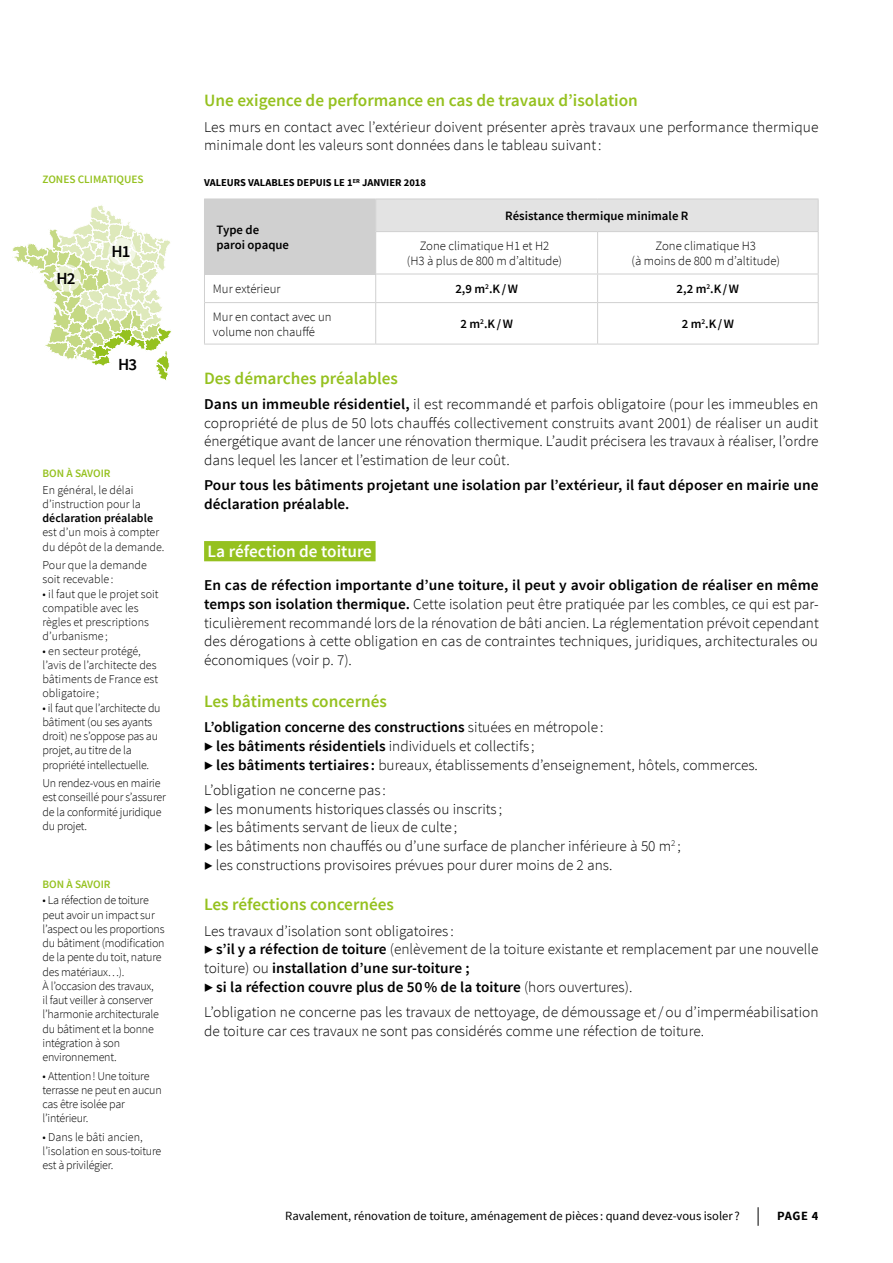
<style>
.page{position:relative;width:893px;height:1263px;background:#fff}
.page>*{position:absolute;margin:0;border:0;box-sizing:border-box;transform-origin:0 0}
.t1{font:600 17.25px "Source Sans Pro";color:#95c11f}
.t2{font:600 17.25px "Source Sans Pro";color:#fff}
.t3{font:600 16.95px "Source Sans Pro";color:#000}
.t4{font:300 15px/18.8px "Source Sans Pro";color:#000}
.t5{font:600 15px/18.8px "Source Sans Pro";letter-spacing:.005em;color:#000}
.t6{font:300 12.75px/15px "Source Sans Pro";color:#000;text-align:center}
.t7{font:600 12.75px/15px "Source Sans Pro";color:#000}
.t8{font:12.6px "Source Sans Pro";color:#000}
.t9{font:700 12.6px "Source Sans Pro";color:#000}
.t10{font:300 12px/14.2px "Source Sans Pro";letter-spacing:-.02em;color:#000}
.t11{font:300 12px/14.2px "Source Sans Pro";color:#000}
.t12{font:600 12px "Source Sans Pro";color:#000}
.t13{font:600 11.25px "Source Sans Pro";color:#95c11f}
.t14{font:700 10.5px "Source Sans Pro";color:#000}
.s1{font-weight:600}
</style>
<div class="page">
<svg style="left:758px;top:1207px;width:1px;height:19px"></svg>
<div style="left:204px;top:541px;width:172px;height:20px;background:#95c11f"></div>
<div style="left:204px;top:199px;width:172px;height:75px;background:#d0d0d0"></div>
<div style="left:376px;top:199px;width:442px;height:33px;background:#e3e3e3"></div>
<hr style="left:205px;top:274px;width:171px;height:1px;background:#d0d0d0">
<svg style="left:375px;top:232px;width:444px;height:70px"></svg>
<hr style="left:205px;top:302px;width:171px;height:1px;background:#d0d0d0">
<hr style="left:376px;top:302px;width:222px;height:1px;background:#d0d0d0">
<hr style="left:375px;top:303px;width:1px;height:41px;background:#d0d0d0">
<hr style="left:598px;top:302px;width:221px;height:1px;background:#d0d0d0">
<hr style="left:597px;top:303px;width:1px;height:41px;background:#d0d0d0">
<hr style="left:818px;top:303px;width:1px;height:41px;background:#d0d0d0">
<hr style="left:204px;top:344px;width:172px;height:1px;background:#d0d0d0">
<hr style="left:376px;top:344px;width:222px;height:1px;background:#d0d0d0">
<hr style="left:598px;top:344px;width:221px;height:1px;background:#d0d0d0">
<svg style="left:204px;top:274px;width:1px;height:29px"></svg>
<hr style="left:204px;top:303px;width:1px;height:41px;background:#d0d0d0">
<hr style="left:597px;top:232px;width:1px;height:42px;background:#d0d0d0">
<hr style="left:375px;top:232px;width:1px;height:42px;background:#d0d0d0">
<hr style="left:818px;top:232px;width:1px;height:42px;background:#d0d0d0">
<hr style="left:376px;top:274px;width:222px;height:1px;background:#d0d0d0">
<hr style="left:598px;top:274px;width:221px;height:1px;background:#d0d0d0">
<hr style="left:375px;top:199px;width:223px;height:1px;background:#d0d0d0">
<hr style="left:598px;top:199px;width:221px;height:1px;background:#d0d0d0">
<hr style="left:818px;top:199px;width:1px;height:32px;background:#d0d0d0">
<hr style="left:375px;top:231px;width:223px;height:1px;background:#d0d0d0">
<hr style="left:598px;top:231px;width:221px;height:1px;background:#d0d0d0">
<svg style="left:12px;top:205px;width:159px;height:175px"></svg>
<svg style="left:54px;top:264px;width:27px;height:28px"></svg>
<svg style="left:108px;top:238px;width:28px;height:27px"></svg>
<div style="left:115px;top:350px;width:28px;height:28px;background:#fff;border-radius:50%"></div>
<p class="t13" style="left:43px;top:172px;width:103px">ZONES CLIMATIQUES</p>
<p class="t3" style="left:57px;top:267px;width:21px">H2</p>
<p class="t3" style="left:111px;top:241px;width:21px">H1</p>
<p class="t3" style="left:118px;top:353px;width:21px">H3</p>
<p class="t13" style="left:43px;top:466px;width:70px">BON À SAVOIR</p>
<p class="t11" style="left:43px;top:483px;width:100px">En général, le délai d’instruction pour la</p>
<p class="t12" style="left:43px;top:511px;width:112px">déclaration préalable</p>
<p class="t11" style="left:43px;top:525px;width:123px">est d’un mois à compter du dépôt de la demande.</p>
<p class="t11" style="left:43px;top:558px;width:106px">Pour que la demande soit recevable :</p>
<p class="t11" style="left:43px;top:587px;width:118px">• il faut que le projet soit compatible avec les règles et prescriptions d’urbanisme ;</p>
<p class="t11" style="left:43px;top:643px;width:117px">• en secteur protégé, l’avis de l’architecte des bâtiments de France est obligatoire ;</p>
<p class="t10" style="left:43px;top:700px;width:120px">• il faut que l’architecte du bâtiment (ou ses ayants droit) ne s’oppose pas au projet, au titre de la propriété intellectuelle.</p>
<p class="t10" style="left:43px;top:776px;width:125px">Un rendez-vous en mairie est conseillé pour s’assurer de la conformité juridique du projet.</p>
<p class="t13" style="left:43px;top:877px;width:70px">BON À SAVOIR</p>
<p class="t10" style="left:43px;top:893px;width:124px">• La réfection de toiture peut avoir un impact sur l’aspect ou les proportions du bâtiment (modification de la pente du toit, nature des matériaux…).<br>À l’occasion des travaux,<br>il faut veiller à conserver l’harmonie architecturale du bâtiment et la bonne intégration à son environnement.</p>
<p class="t10" style="left:43px;top:1068px;width:121px">• Attention! Une toiture terrasse ne peut en aucun cas être isolée par l’intérieur.</p>
<p class="t10" style="left:43px;top:1130px;width:120px">• Dans le bâti ancien, l’isolation en sous-toiture est à privilégier.</p>
<p class="t1" style="left:204px;top:90px;width:435px">Une exigence de performance en cas de travaux d’isolation</p>
<p class="t4" style="left:204px;top:117px;width:616px">Les murs en contact avec l’extérieur doivent présenter après travaux une performance thermique minimale dont les valeurs sont données dans le tableau suivant:</p>
<p class="t14" style="left:204px;top:176px;width:223px">VALEURS VALABLES DEPUIS LE 1<sup>ER</sup> JANVIER 2018</p>
<p class="t7" style="left:216px;top:222px;width:74px">Type de paroi opaque</p>
<p class="t7" style="left:505px;top:209px;width:185px">Résistance thermique minimale R</p>
<p class="t6" style="left:407px;top:238px;width:157px">Zone climatique H1 et H2<br>(H3 à plus de 800 m d’altitude)</p>
<p class="t6" style="left:631px;top:238px;width:150px">Zone climatique H3<br>(à moins de 800 m d’altitude)</p>
<p class="t6" style="left:213px;top:281px;width:69px">Mur extérieur</p>
<p class="t7" style="left:455px;top:282px;width:64px">2,9 m<sup>2</sup>.K/W</p>
<p class="t7" style="left:677px;top:282px;width:64px">2,2 m<sup>2</sup>.K/W</p>
<p class="t6" style="left:213px;top:309px;width:120px;text-align:left">Mur en contact avec un volume non chauffé</p>
<p class="t7" style="left:460px;top:317px;width:54px">2 m<sup>2</sup>.K/W</p>
<p class="t7" style="left:682px;top:317px;width:54px">2 m<sup>2</sup>.K/W</p>
<p class="t1" style="left:204px;top:367px;width:195px">Des démarches préalables</p>
<p class="t4" style="left:204px;top:395px;width:616px;text-align:justify"><span class="s1">Dans un immeuble résidentiel,</span> il est recommandé et parfois obligatoire (pour les immeubles en copropriété de plus de 50 lots chauffés collectivement construits avant 2001) de réaliser un audit énergétique avant de lancer une rénovation thermique. L’audit précisera les travaux à réaliser, l’ordre dans lequel les lancer et l’estimation de leur coût.</p>
<p class="t5" style="left:204px;top:476px;width:616px">Pour tous les bâtiments projetant une isolation par l’extérieur, il faut déposer en mairie une déclaration préalable.</p>
<p class="t2" style="left:208px;top:540px;width:166px">La réfection de toiture</p>
<p class="t4" style="left:204px;top:576px;width:616px;text-align:justify"><span class="s1">En cas de réfection importante d’une toiture, il peut y avoir obligation de réaliser en même temps son isolation thermique.</span> Cette isolation peut être pratiquée par les combles, ce qui est par&shy;ticulièrement recommandé lors de la rénovation de bâti ancien. La réglementation prévoit cependant des dérogations à cette obligation en cas de contraintes techniques, juridiques, architecturales ou économiques (voir p. 7).</p>
<p class="t1" style="left:204px;top:690px;width:184px">Les bâtiments concernés</p>
<p class="t4" style="left:204px;top:718px;width:555px"><span class="s1">L’obligation concerne des constructions</span> situées en métropole :<br><span class="s1">▶ les bâtiments résidentiels</span> individuels et collectifs ;<br><span class="s1">▶ les bâtiments tertiaires :</span> bureaux, établissements d’enseignement, hôtels, commerces.</p>
<p class="t4" style="left:204px;top:780px;width:478px">L’obligation ne concerne pas :<br>▶ les monuments historiques classés ou inscrits ;<br>▶ les bâtiments servant de lieux de culte ;<br>▶ les bâtiments non chauffés ou d’une surface de plancher inférieure à 50 m<sup>2</sup> ; ▶ les constructions provisoires prévues pour durer moins de 2 ans.</p>
<p class="t1" style="left:204px;top:894px;width:191px">Les réfections concernées</p>
<p class="t4" style="left:204px;top:921px;width:616px">Les travaux d’isolation sont obligatoires :<br><span class="s1">▶ s’il y a réfection de toiture</span> (enlèvement de la toiture existante et remplacement par une nouvelle toiture) ou <span class="s1">installation d’une sur-toiture ;<br>▶ si la réfection couvre plus de 50% de la toiture</span> (hors ouvertures).</p>
<p class="t4" style="left:204px;top:1002px;width:616px">L’obligation ne concerne pas les travaux de nettoyage, de démoussage et/ou d’imperméabilisation de toiture car ces travaux ne sont pas considérés comme une réfection de toiture.</p>
<p class="t8" style="left:285px;top:1208px;width:456px">Ravalement, rénovation de toiture, aménagement de pièces : quand devez-vous isoler ?</p>
<p class="t9" style="left:777px;top:1208px;width:43px">PAGE 4</p>
</div>
